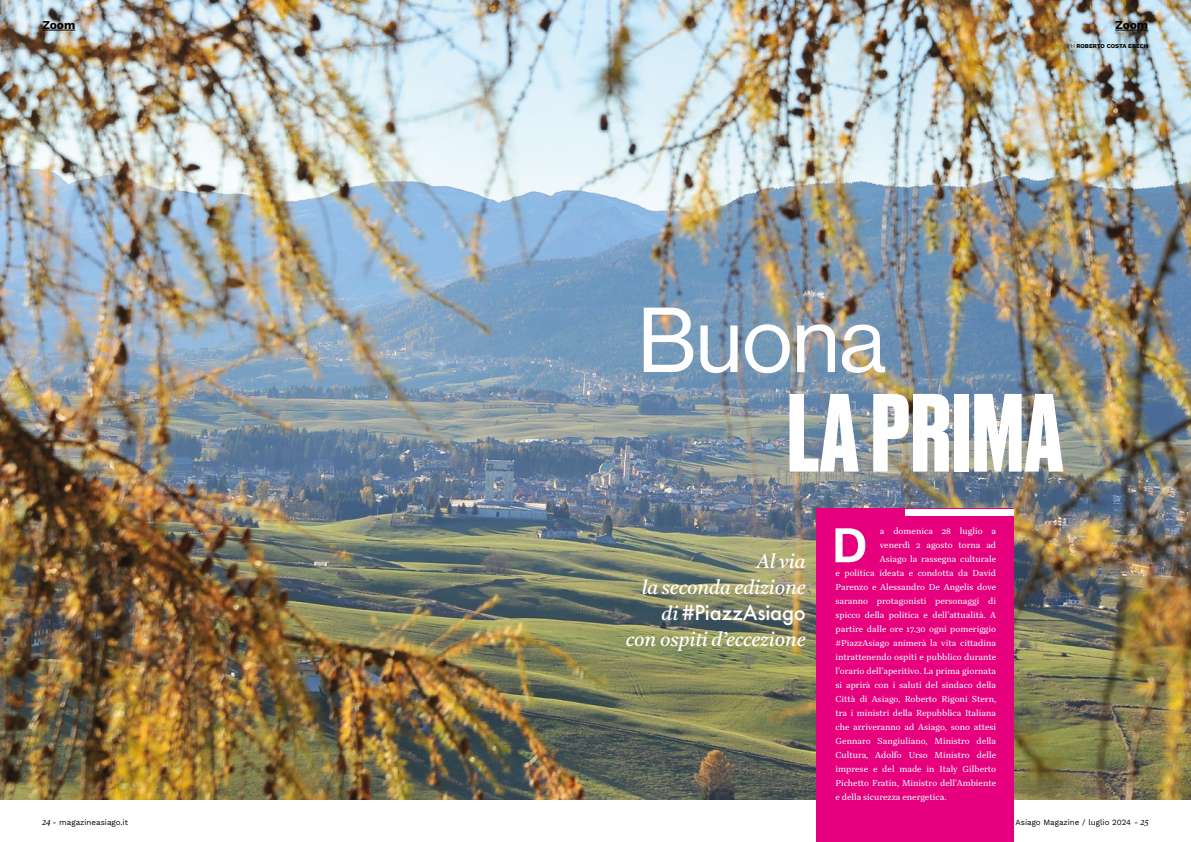
<style>
.page{position:relative;width:1191px;height:842px;background:#fff}
.page>*{position:absolute;margin:0;border:0;box-sizing:border-box;transform-origin:0 0}
.t1{font:500 111px "Recent Grotesk";letter-spacing:-.01em;color:#fff}
.t2{font:90px "Neue Haas Display";color:#fff}
.t3{font:600 51.4px "Work Sans";color:#fff}
.t4{font:italic 20px/26px "Tiro Tamil";letter-spacing:-.01em;color:#fff;text-align:right}
.t5{font:500 20px "Futura";letter-spacing:-.01em;color:#fff}
.t6{font:700 12px "Work Sans";letter-spacing:-.01em;color:#000}
.t7{font:9px "Quinn Text";color:#fff}
.t8{font:8px "Work Sans";color:#000}
.t9{font:700 6px "Work Sans";letter-spacing:-.005em;color:#000}
.s1{font-weight:300}
.s2{font-family:"Tiro Tamil";font-weight:400;font-style:italic}
.s3{font-family:"Tiro Tamil";font-style:italic}
</style>
<div class="page">
<img style="left:0;top:0;width:1191px;height:799px">
<div style="left:816px;top:509px;width:197px;height:333px;background:#e6007d"></div>
<hr style="left:43px;top:30px;width:32px;height:1px;background:#000">
<hr style="left:1115px;top:30px;width:33px;height:1px;background:#000">
<div style="left:905px;top:509px;width:108px;height:7px;background:#fff"></div>
<h3 class="t6" style="left:43px;top:16px;width:34px">Zoom</h3>
<h3 class="t6" style="left:1115px;top:16px;width:34px">Zoom</h3>
<h2 class="t2" style="left:638px;top:290px;width:249px">Buona</h2>
<p class="t9" style="left:1067px;top:42px;width:83px"><span class="s1">PH</span> ROBERTO COSTA EBECH</p>
<h1 class="t1" style="left:786px;top:374px;width:279px">LA PRIMA</h1>
<h3 class="t4" style="left:641px;top:548px;width:166px">Al via<br>la seconda edizione</h3>
<h3 class="t5" style="left:661px;top:599px;width:146px"><span class="s2">di</span> #PiazzAsiago</h3>
<h3 class="t4" style="left:626px;top:626px;width:181px">con ospiti d’eccezione</h3>
<h3 class="t3" style="left:831px;top:506px;width:38px">D</h3>
<p class="t7" style="left:880px;top:525px;width:118px">a domenica 28 luglio a</p>
<p class="t7" style="left:880px;top:539px;width:118px">venerdì 2 agosto torna ad</p>
<p class="t7" style="left:880px;top:553px;width:118px">Asiago la rassegna culturale</p>
<p class="t7" style="left:835px;top:567px;width:162px">e politica ideata e condotta da David</p>
<p class="t7" style="left:835px;top:581px;width:162px">Parenzo e Alessandro De Angelis dove</p>
<p class="t7" style="left:835px;top:595px;width:162px">saranno protagonisti personaggi di</p>
<p class="t7" style="left:835px;top:609px;width:162px">spicco della politica e dell’attualità. A</p>
<p class="t7" style="left:835px;top:623px;width:162px">partire dalle ore 17.30 ogni pomeriggio</p>
<p class="t7" style="left:835px;top:637px;width:162px">#PiazzAsiago animerà la vita cittadina</p>
<p class="t7" style="left:835px;top:651px;width:162px">intrattenendo ospiti e pubblico durante</p>
<p class="t7" style="left:835px;top:665px;width:162px">l’orario dell’aperitivo. La prima giornata</p>
<p class="t7" style="left:835px;top:679px;width:162px">si aprirà con i saluti del sindaco della</p>
<p class="t7" style="left:835px;top:693px;width:162px">Città di Asiago, Roberto Rigoni Stern,</p>
<p class="t7" style="left:835px;top:707px;width:162px">tra i ministri della Repubblica Italiana</p>
<p class="t7" style="left:835px;top:721px;width:162px">che arriveranno ad Asiago, sono attesi</p>
<p class="t7" style="left:835px;top:735px;width:162px">Gennaro Sangiuliano, Ministro della</p>
<p class="t7" style="left:835px;top:749px;width:162px">Cultura, Adolfo Urso Ministro delle</p>
<p class="t7" style="left:835px;top:763px;width:162px">imprese e del made in Italy Gilberto</p>
<p class="t7" style="left:835px;top:777px;width:162px">Pichetto Fratin, Ministro dell’Ambiente</p>
<p class="t7" style="left:835px;top:791px;width:112px">e della sicurezza energetica.</p>
<p class="t8" style="left:42px;top:816px;width:87px"><span class="s3">24</span> - magazineasiago.it</p>
<p class="t8" style="left:1015px;top:816px;width:135px">Asiago Magazine / luglio 2024 - <span class="s3">25</span></p>
</div>
